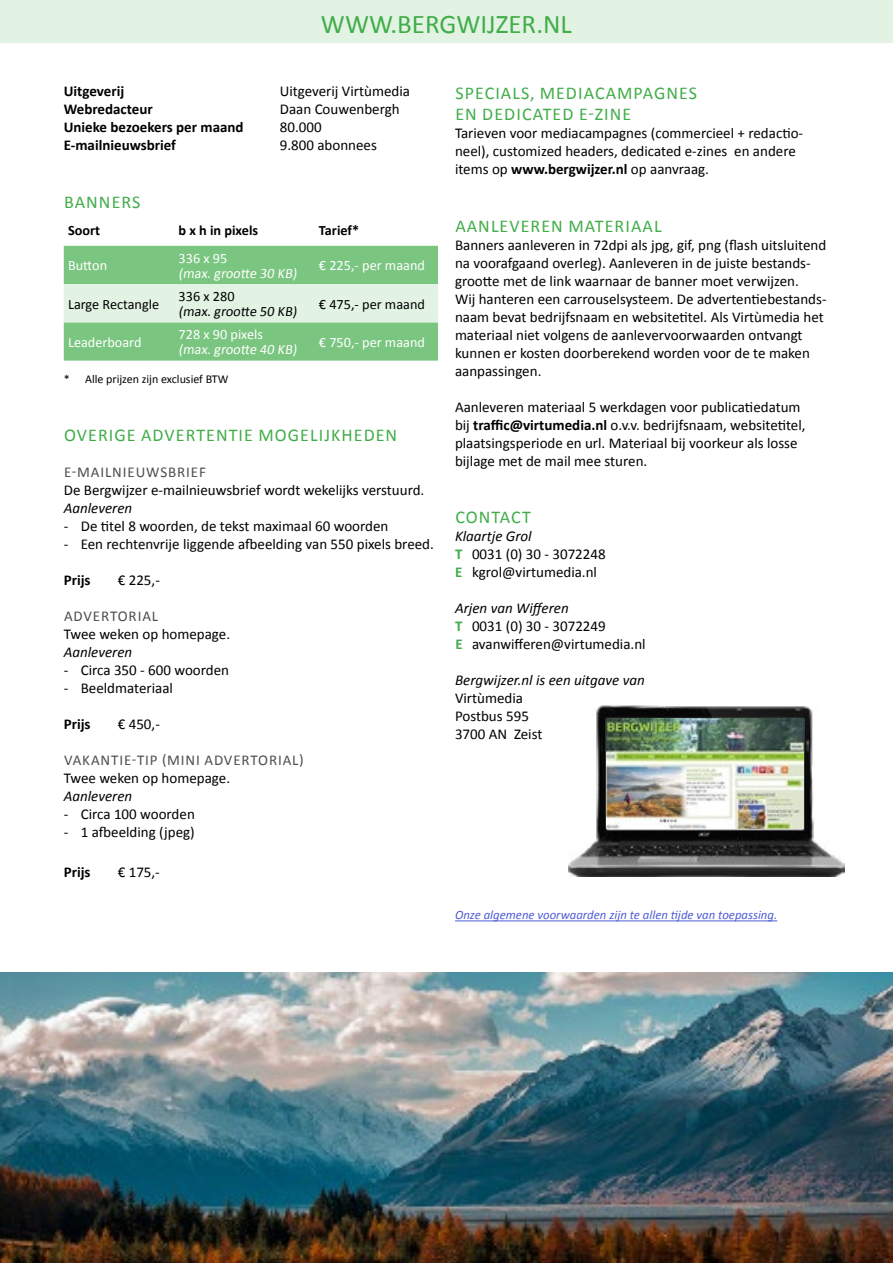
<style>
.page{position:relative;width:893px;height:1263px;background:#fff}
.page>*{position:absolute;margin:0;border:0;box-sizing:border-box;transform-origin:0 0}
.t1{font:27px "Calibri";color:#41ad49}
.t2{font:18px/21.6px "Calibri";letter-spacing:.06em;color:#41ad49}
.t3{font:15px/18px "Calibri";color:#000}
.t4{font:700 15px "Calibri";color:#000}
.t5{font:italic 15px "Calibri";color:#000}
.t6{font:15px "Calibri";letter-spacing:.06em;color:#4d4d4d}
.t7{font:14.25px/15px "Calibri";color:#fff}
.t8{font:14.25px/15px "Calibri";color:#000}
.t9{font:700 14.25px "Calibri";color:#000}
.t10{font:italic 12.75px "Calibri";color:#4f5cd6}
.t11{font:12px "Calibri";color:#000}
.s1{font-weight:700}
.s2{font-style:italic}
.s3{font-weight:700;color:#41ad49}
</style>
<div class="page">
<div style="left:0;top:0;width:893px;height:43px;background:#e2f3e4"></div>
<img style="left:0;top:972px;width:893px;height:291px">
<svg style="left:64px;top:245px;width:374px;height:116px;background:#9ed5a2"></svg>
<hr style="left:455px;top:920px;width:322px;height:1px;background:#4f5cd6">
<img style="left:568px;top:706px;width:277px;height:170px">
<img style="left:607px;top:718px;width:196px;height:111px">
<h1 class="t1" style="left:321px;top:5px;width:252px">WWW.BERGWIJZER.NL</h1>
<p class="t4" style="left:64px;top:81px;width:62px">Uitgeverij</p>
<p class="t3" style="left:280px;top:82px;width:132px">Uitgeverij Virtùmedia</p>
<p class="t4" style="left:64px;top:99px;width:91px">Webredacteur</p>
<p class="t3" style="left:280px;top:100px;width:121px">Daan Couwenbergh</p>
<p class="t4" style="left:64px;top:117px;width:181px">Unieke bezoekers per maand</p>
<p class="t3" style="left:280px;top:118px;width:43px">80.000</p>
<p class="t4" style="left:64px;top:135px;width:114px">E-mailnieuwsbrief</p>
<p class="t3" style="left:280px;top:136px;width:99px">9.800 abonnees</p>
<p class="t2" style="left:64px;top:191px;width:78px">BANNERS</p>
<p class="t9" style="left:68px;top:220px;width:34px">Soort</p>
<p class="t9" style="left:179px;top:220px;width:81px">b x h in pixels</p>
<p class="t9" style="left:319px;top:220px;width:42px">Tarief*</p>
<p class="t7" style="left:68px;top:258px;width:41px">Button</p>
<p class="t7" style="left:179px;top:250px;width:122px">336 x 95 (max.grootte 30 KB)</p>
<p class="t7" style="left:319px;top:258px;width:108px">€ 225,- per maand</p>
<p class="t8" style="left:68px;top:296px;width:93px">Large Rectangle</p>
<p class="t8" style="left:179px;top:288px;width:122px">336 x 280 (max.grootte 50 KB)</p>
<p class="t8" style="left:319px;top:296px;width:108px">€ 475,- per maand</p>
<p class="t7" style="left:68px;top:334px;width:75px">Leaderboard</p>
<p class="t7" style="left:179px;top:327px;width:122px">728 x 90 pixels (max.grootte 40 KB)</p>
<p class="t7" style="left:319px;top:334px;width:108px">€ 750,- per maand</p>
<p class="t11" style="left:64px;top:371px;width:166px">* Alle prijzen zijn exclusief BTW</p>
<p class="t2" style="left:64px;top:424px;width:335px">OVERIGE ADVERTENTIE MOGELIJKHEDEN</p>
<p class="t6" style="left:64px;top:462px;width:143px">E-MAILNIEUWSBRIEF</p>
<p class="t3" style="left:64px;top:481px;width:362px">De Bergwijzer e-mailnieuwsbrief wordt wekelijks verstuurd.</p>
<p class="t5" style="left:64px;top:498px;width:70px">Aanleveren</p>
<p class="t3" style="left:64px;top:517px;width:326px">- De titel 8 woorden, de tekst maximaal 60 woorden</p>
<p class="t3" style="left:64px;top:535px;width:372px">- Een rechtenvrije liggende afbeelding van 550 pixels breed.</p>
<p class="t4" style="left:64px;top:569px;width:28px">Prijs</p>
<p class="t3" style="left:118px;top:571px;width:43px">€ 225,-</p>
<p class="t6" style="left:64px;top:606px;width:96px">ADVERTORIAL</p>
<p class="t3" style="left:64px;top:625px;width:168px">Twee weken op homepage.</p>
<p class="t5" style="left:64px;top:642px;width:70px">Aanleveren</p>
<p class="t3" style="left:64px;top:661px;width:167px">- Circa 350 - 600 woorden</p>
<p class="t3" style="left:64px;top:679px;width:111px">- Beeldmateriaal</p>
<p class="t4" style="left:64px;top:713px;width:28px">Prijs</p>
<p class="t3" style="left:118px;top:715px;width:43px">€ 450,-</p>
<p class="t6" style="left:64px;top:750px;width:241px">VAKANTIE-TIP (MINI ADVERTORIAL)</p>
<p class="t3" style="left:64px;top:769px;width:168px">Twee weken op homepage.</p>
<p class="t5" style="left:64px;top:786px;width:70px">Aanleveren</p>
<p class="t3" style="left:64px;top:805px;width:133px">- Circa 100 woorden</p>
<p class="t3" style="left:64px;top:823px;width:133px">- 1 afbeelding (jpeg)</p>
<p class="t4" style="left:64px;top:861px;width:28px">Prijs</p>
<p class="t3" style="left:118px;top:862px;width:43px">€ 175,-</p>
<p class="t2" style="left:455px;top:81px;width:243px">SPECIALS, MEDIACAMPAGNES<br>EN DEDICATED E-ZINE</p>
<p class="t3" style="left:455px;top:124px;width:350px">Tarieven voor mediacampagnes (commercieel + redactio&shy;neel), customized headers, dedicated e-zines en andere items op <span class="s1">www.bergwijzer.nl</span> op aanvraag.</p>
<p class="t2" style="left:455px;top:214px;width:208px">AANLEVEREN MATERIAAL</p>
<p class="t3" style="left:455px;top:235px;width:373px">Banners aanleveren in 72dpi als jpg, gif, png (flash uitsluitend na voorafgaand overleg). Aanleveren in de juiste bestands&shy;grootte met de link waarnaar de banner moet verwijzen.<br>Wij hanteren een carrouselsysteem. De advertentiebestands&shy;naam bevat bedrijfsnaam en websitetitel. Als Virtùmedia het materiaal niet volgens de aanlevervoorwaarden ontvangt kunnen er kosten doorberekend worden voor de te maken aanpassingen.</p>
<p class="t3" style="left:455px;top:397px;width:352px">Aanleveren materiaal 5 werkdagen voor publicatiedatum bij <span class="s1">traffic@virtumedia.nl</span> o.v.v. bedrijfsnaam, websitetitel, plaatsingsperiode en url. Materiaal bij voorkeur als losse bijlage met de mail mee sturen.</p>
<p class="t2" style="left:455px;top:506px;width:77px">CONTACT</p>
<p class="t3" style="left:455px;top:527px;width:152px"><span class="s2">Klaartje Grol<br></span><span class="s3">T</span> 0031 (0) 30 - 3072248<br><span class="s3">E</span> kgrol@virtumedia.nl</p>
<p class="t3" style="left:455px;top:599px;width:192px"><span class="s2">Arjen van Wifferen<br></span><span class="s3">T</span> 0031 (0) 30 - 3072249<br><span class="s3">E</span> avanwifferen@virtumedia.nl</p>
<p class="t5" style="left:455px;top:670px;width:191px">Bergwijzer.nl is een uitgave van</p>
<p class="t3" style="left:455px;top:689px;width:89px">Virtùmedia<br>Postbus 595<br>3700 AN Zeist</p>
<p class="t10" style="left:455px;top:906px;width:324px">Onze algemene voorwaarden zijn te allen tijde van toepassing.</p>
</div>
